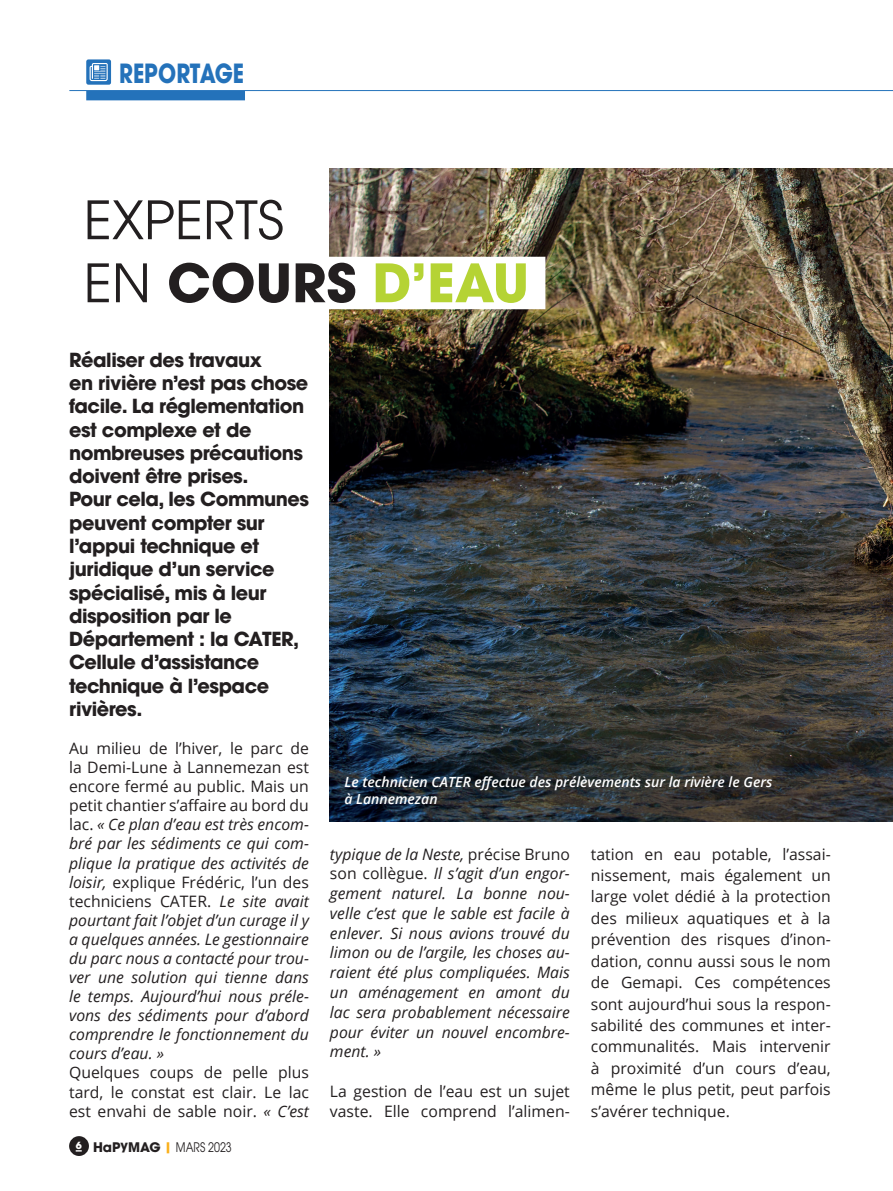
<style>
.page{position:relative;width:893px;height:1191px;background:#fff}
.page>*{position:absolute;margin:0;border:0;box-sizing:border-box;transform-origin:0 0}
.t1{font:52.5px/63px "ITC Avant Garde Pro";color:#231f20}
.t2{font:700 26.25px "ITC Avant Garde Pro";color:#2472ba;scale:.81 1}
.t3{font:700 19.25px/23.3px "ITC Avant Garde Pro";letter-spacing:-.025em;color:#231f20}
.t4{font:italic 15.75px/19.1px "Open Sans";color:#231f20;text-align:justify}
.t5{font:15.75px/21.3px "Open Sans";color:#231f20;text-align:justify}
.t6{font:italic 600 14px/16.8px "Open Sans";color:#fff}
.t7{font:13.12px "ITC Avant Garde Pro";color:#231f20;scale:.81 1}
.s1{font-weight:700}
.s2{font-weight:700;color:#b5d334}
.s3{font-style:normal}
.s4{font-style:italic}
.s5{font-weight:700;color:#faaf18}
</style>
<div class="page">
<div style="left:69px;top:1136px;width:20px;height:20px;background:#231f20;border-radius:50%"></div>
<hr style="left:69px;top:90px;width:824px;height:1px;background:#2472ba">
<div style="left:86px;top:91px;width:159px;height:9px;background:#2472ba"></div>
<svg style="left:87px;top:60px;width:23px;height:24px"></svg>
<div style="left:86px;top:59px;width:25px;height:26px;border:2px solid #2472ba"></div>
<svg style="left:90px;top:63px;width:18px;height:18px"></svg>
<img style="left:330px;top:168px;width:563px;height:653px">
<div style="left:69px;top:257px;width:476px;height:52px;background:#fff"></div>
<h2 class="t2" style="left:119px;top:56px;width:156px">REPORTAGE</h2>
<h1 class="t1" style="left:84px;top:188px;width:447px">EXPERTS<br>EN <span class="s1">COURS</span> <span class="s2">D’EAU</span></h1>
<p class="t3" style="left:69px;top:348px;width:241px">Réaliser des travaux<br>en rivière n’est pas chose facile. La réglementation est complexe et de nombreuses précautions doivent être prises.<br>Pour cela, les Communes peuvent compter sur l’appui technique et juridique d’un service spécialisé, mis à leur disposition par le<br>Département : la CATER,<br>Cellule d’assistance technique à l’espace rivières.</p>
<p class="t4" style="left:69px;top:738px;width:241px"><span class="s3">Au milieu de l’hiver, le parc de la Demi-Lune à Lannemezan est encore fermé au public. Mais un petit chantier s’affaire au bord du lac.</span> « Ce plan d’eau est très encom&shy;bré par les sédiments ce qui com&shy;plique la pratique des activités de loisir, <span class="s3">explique Frédéric, l’un des techniciens CATER.</span> Le site avait pourtant fait l’objet d’un curage il y a quelques années. Le gestionnaire du parc nous a contacté pour trou&shy;ver une solution qui tienne dans le temps. Aujourd’hui nous préle&shy;vons des sédiments pour d’abord comprendre le fonctionnement du cours d’eau. »</p>
<p class="t5" style="left:69px;top:1062px;width:241px;line-height:19.1px">Quelques coups de pelle plus tard, le constat est clair. Le lac est envahi de sable noir. <span class="s4">« C’est</span></p>
<p class="t7" style="left:76px;top:1139px;width:194px"><sup>6</sup> <span class="s1">HaP</span><sup>y</sup><span class="s1">MAG</span> <span class="s5">|</span> MARS 2023</p>
<p class="t6" style="left:344px;top:773px;width:429px">Le technicien CATER effectue des prélèvements sur la rivière le Gers à Lannemezan</p>
<p class="t4" style="left:330px;top:843px;width:241px;line-height:19.8px">typique de la Neste, <span class="s3">précise Bruno son collègue.</span> Il s’agit d’un engor&shy;gement naturel. La bonne nou&shy;velle c’est que le sable est facile à enlever. Si nous avions trouvé du limon ou de l’argile, les choses au&shy;raient été plus compliquées. Mais un aménagement en amont du lac sera probablement nécessaire pour éviter un nouvel encombre&shy;ment. »</p>
<p class="t5" style="left:330px;top:1080px;width:241px;line-height:19.8px">La gestion de l’eau est un sujet vaste. Elle comprend l’alimen-</p>
<p class="t5" style="left:591px;top:842px;width:241px">tation en eau potable, l’assai&shy;nissement, mais également un large volet dédié à la protection des milieux aquatiques et à la prévention des risques d’inon&shy;dation, connu aussi sous le nom de Gemapi. Ces compétences sont aujourd’hui sous la respon&shy;sabilité des communes et inter&shy;communalités. Mais intervenir à proximité d’un cours d’eau, même le plus petit, peut parfois s’avérer technique.</p>
</div>
